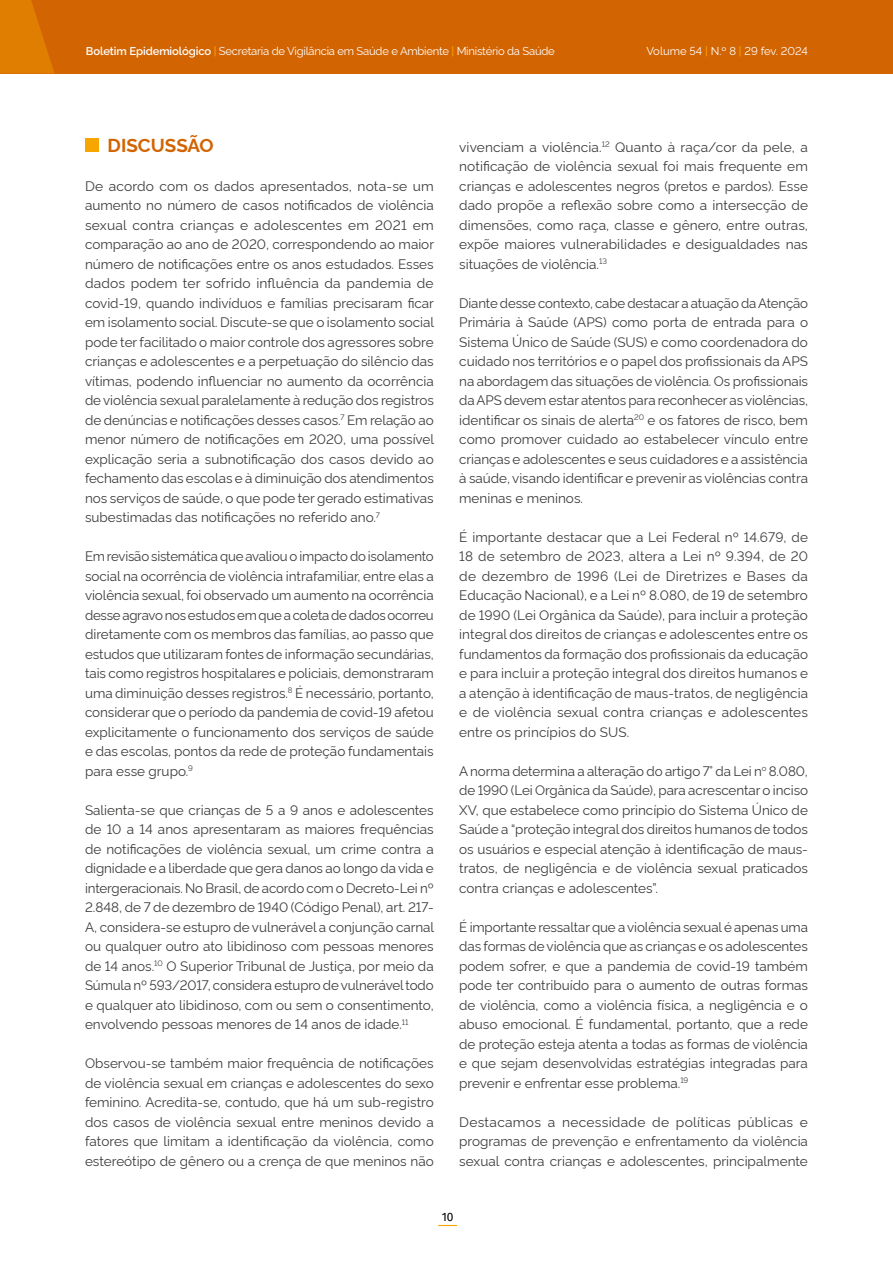
<style>
.page{position:relative;width:893px;height:1263px;background:#fff}
.page>*{position:absolute;margin:0;border:0;box-sizing:border-box;transform-origin:0 0}
.t1{font:700 18.75px "Rawline";color:#d26402}
.t2{font:13.5px/19.5px "Rawline";color:#3c3c3b;text-align:justify}
.t3{font:12px "Fira Sans";color:#000}
.t4{font:11.25px "Rawline";letter-spacing:-.02em;color:#fff}
.t5{font:11.25px "Rawline";color:#fff}
.s1{font-weight:600}
.s2{font-weight:500;color:#f7a600}
</style>
<div class="page">
<div style="left:0;top:0;width:893px;height:74px;background:#d26402"></div>
<svg style="left:438px;top:1225px;width:19px;height:1px"></svg>
<svg style="left:0;top:0;width:54px;height:74px"></svg>
<div style="left:85px;top:138px;width:14px;height:14px;background:#f7a600"></div>
<p class="t4" style="left:86px;top:42px;width:470px"><span class="s1">Boletim Epidemiológico</span> <span class="s2">|</span> Secretaria de Vigilância em Saúde e Ambiente <span class="s2">|</span> Ministério da Saúde</p>
<p class="t5" style="left:646px;top:43px;width:163px">Volume 54 <span class="s2">|</span> N.º 8 <span class="s2">|</span> 29 fev. 2024</p>
<h1 class="t1" style="left:108px;top:130px;width:108px">DISCUSSÃO</h1>
<p class="t2" style="left:85px;top:175px;width:351px">De acordo com os dados apresentados, nota-se um aumento no número de casos notificados de violência sexual contra crianças e adolescentes em 2021 em comparação ao ano de 2020, correspondendo ao maior número de notificações entre os anos estudados. Esses dados podem ter sofrido influência da pandemia de covid-19, quando indivíduos e famílias precisaram ficar em isolamento social. Discute-se que o isolamento social pode ter facilitado o maior controle dos agressores sobre crianças e adolescentes e a perpetuação do silêncio das vítimas, podendo influenciar no aumento da ocorrência de violência sexual paralelamente à redução dos registros de denúncias e notificações desses casos.<sup>7</sup> Em relação ao menor número de notificações em 2020, uma possível explicação seria a subnotificação dos casos devido ao fechamento das escolas e à diminuição dos atendimentos nos serviços de saúde, o que pode ter gerado estimativas subestimadas das notificações no referido ano.<sup>7</sup></p>
<p class="t2" style="left:85px;top:545px;width:350px">Em revisão sistemática que avaliou o impacto do isolamento social na ocorrência de violência intrafamiliar, entre elas a violência sexual, foi observado um aumento na ocorrência desse agravo nos estudos em que a coleta de dados ocorreu diretamente com os membros das famílias, ao passo que estudos que utilizaram fontes de informação secundárias, tais como registros hospitalares e policiais, demonstraram uma diminuição desses registros.<sup>8</sup> É necessário, portanto, considerar que o período da pandemia de covid-19 afetou explicitamente o funcionamento dos serviços de saúde e das escolas, pontos da rede de proteção fundamentais para esse grupo.<sup>9</sup></p>
<p class="t2" style="left:85px;top:799px;width:351px">Salienta-se que crianças de 5 a 9 anos e adolescentes de 10 a 14 anos apresentaram as maiores frequências de notificações de violência sexual, um crime contra a dignidade e a liberdade que gera danos ao longo da vida e intergeracionais. No Brasil, de acordo com o Decreto-Lei nº 2.848, de 7 de dezembro de 1940 (Código Penal), art. 217- A, considera-se estupro de vulnerável a conjunção carnal ou qualquer outro ato libidinoso com pessoas menores de 14 anos.<sup>10</sup> O Superior Tribunal de Justiça, por meio da Súmula nº 593/2017, considera estupro de vulnerável todo e qualquer ato libidinoso, com ou sem o consentimento, envolvendo pessoas menores de 14 anos de idade.<sup>11</sup></p>
<p class="t2" style="left:85px;top:1052px;width:350px">Observou-se também maior frequência de notificações de violência sexual em crianças e adolescentes do sexo feminino. Acredita-se, contudo, que há um sub-registro dos casos de violência sexual entre meninos devido a fatores que limitam a identificação da violência, como estereótipo de gênero ou a crença de que meninos não</p>
<p class="t2" style="left:459px;top:136px;width:350px">vivenciam a violência.<sup>12</sup> Quanto à raça/cor da pele, a notificação de violência sexual foi mais frequente em crianças e adolescentes negros (pretos e pardos). Esse dado propõe a reflexão sobre como a intersecção de dimensões, como raça, classe e gênero, entre outras, expõe maiores vulnerabilidades e desigualdades nas situações de violência.<sup>13</sup></p>
<p class="t2" style="left:459px;top:292px;width:350px">Diante desse contexto, cabe destacar a atuação da Atenção Primária à Saúde (APS) como porta de entrada para o Sistema Único de Saúde (SUS) e como coordenadora do cuidado nos territórios e o papel dos profissionais da APS na abordagem das situações de violência. Os profissionais da APS devem estar atentos para reconhecer as violências, identificar os sinais de alerta<sup>20</sup> e os fatores de risco, bem como promover cuidado ao estabelecer vínculo entre crianças e adolescentes e seus cuidadores e a assistência à saúde, visando identificar e prevenir as violências contra meninas e meninos.</p>
<p class="t2" style="left:459px;top:526px;width:350px">É importante destacar que a Lei Federal nº 14.679, de 18 de setembro de 2023, altera a Lei nº 9.394, de 20 de dezembro de 1996 (Lei de Diretrizes e Bases da Educação Nacional), e a Lei nº 8.080, de 19 de setembro de 1990 (Lei Orgânica da Saúde), para incluir a proteção integral dos direitos de crianças e adolescentes entre os fundamentos da formação dos profissionais da educação e para incluir a proteção integral dos direitos humanos e a atenção à identificação de maus-tratos, de negligência e de violência sexual contra crianças e adolescentes entre os princípios do SUS.</p>
<p class="t2" style="left:459px;top:760px;width:350px">A norma determina a alteração do artigo 7° da Lei n<sup>o</sup> 8.080, de 1990 (Lei Orgânica da Saúde), para acrescentar o inciso XV, que estabelece como princípio do Sistema Único de Saúde a “proteção integral dos direitos humanos de todos os usuários e especial atenção à identificação de maus&shy;tratos, de negligência e de violência sexual praticados contra crianças e adolescentes”.</p>
<p class="t2" style="left:459px;top:916px;width:350px">É importante ressaltar que a violência sexual é apenas uma das formas de violência que as crianças e os adolescentes podem sofrer, e que a pandemia de covid-19 também pode ter contribuído para o aumento de outras formas de violência, como a violência física, a negligência e o abuso emocional. É fundamental, portanto, que a rede de proteção esteja atenta a todas as formas de violência e que sejam desenvolvidas estratégias integradas para prevenir e enfrentar esse problema.<sup>19</sup></p>
<p class="t2" style="left:459px;top:1111px;width:350px">Destacamos a necessidade de políticas públicas e programas de prevenção e enfrentamento da violência sexual contra crianças e adolescentes, principalmente</p>
<p class="t3" style="left:442px;top:1207px;width:13px">10</p>
</div>
